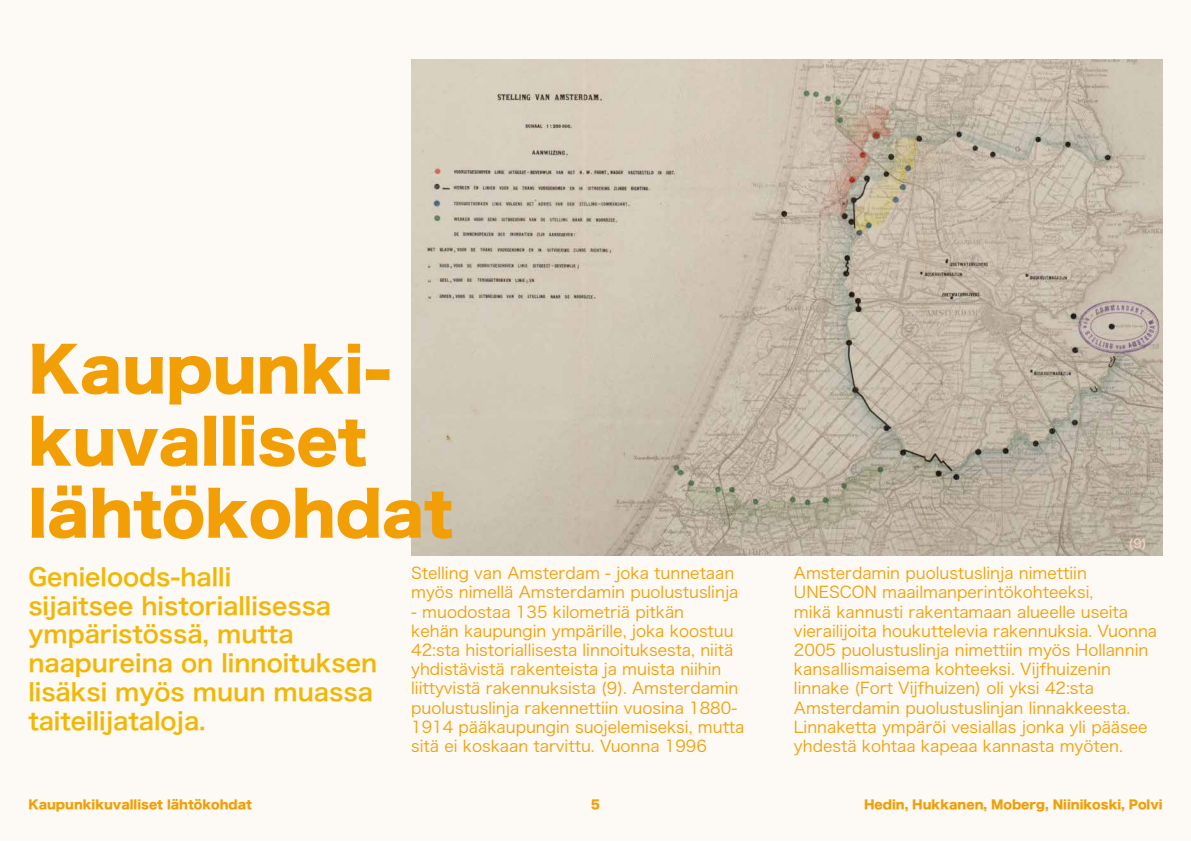
<style>
.page{position:relative;width:1191px;height:842px;background:#fff}
.page>*{position:absolute;margin:0;border:0;box-sizing:border-box;transform-origin:0 0}
.t1{font:60px/72px "Hira Kaku Std W8";color:#f29f05}
.t2{font:24px/28.8px "Hira Kaku Pro W6";color:#f2b705}
.t3{font:16px/19.2px "Hira Kaku Pro W3";color:#f29f05}
.t4{font:12px "Hira Kaku Std W8";color:#f29f05}
.t5{font:12px "Hira Kaku Pro W6";color:#f2cfbb}
</style>
<div class="page">
<div style="left:0;top:0;width:1190px;height:841px;background:#fdf9f4"></div>
<img style="left:411px;top:59px;width:751px;height:497px">
<h1 class="t1" style="left:28px;top:335px;width:426px">Kaupunki&shy;kuvalliset lähtökohdat</h1>
<p class="t3" style="left:411px;top:562px;width:329px">Stelling van Amsterdam - joka tunnetaan myös nimellä Amsterdamin puolustuslinja</p>
<p class="t3" style="left:411px;top:601px;width:335px">- muodostaa 135 kilometriä pitkän<br>kehän kaupungin ympärille, joka koostuu 42:sta historiallisesta linnoituksesta, niitä yhdistävistä rakenteista ja muista niihin liittyvistä rakennuksista (9). Amsterdamin puolustuslinja rakennettiin vuosina 1880- 1914 pääkaupungin suojelemiseksi, mutta sitä ei koskaan tarvittu. Vuonna 1996</p>
<h2 class="t2" style="left:28px;top:561px;width:350px">Genieloods-halli<br>sijaitsee historiallisessa ympäristössä, mutta naapureina on linnoituksen lisäksi myös muun muassa taiteilijataloja.</h2>
<p class="t5" style="left:1128px;top:533px;width:20px">(9)</p>
<p class="t3" style="left:794px;top:562px;width:364px">Amsterdamin puolustuslinja nimettiin UNESCON maailmanperintökohteeksi,<br>mikä kannusti rakentamaan alueelle useita vierailijoita houkuttelevia rakennuksia. Vuonna 2005 puolustuslinja nimettiin myös Hollannin kansallismaisema kohteeksi. Vijfhuizenin linnake (Fort Vijfhuizen) oli yksi 42:sta Amsterdamin puolustuslinjan linnakkeesta.<br>Linnaketta ympäröi vesiallas jonka yli pääsee yhdestä kohtaa kapeaa kannasta myöten.</p>
<p class="t4" style="left:28px;top:798px;width:225px">Kaupunkikuvalliset lähtökohdat</p>
<p class="t4" style="left:591px;top:798px;width:11px">5</p>
<p class="t4" style="left:864px;top:798px;width:300px">Hedin, Hukkanen, Moberg, Niinikoski, Polvi</p>
</div>
